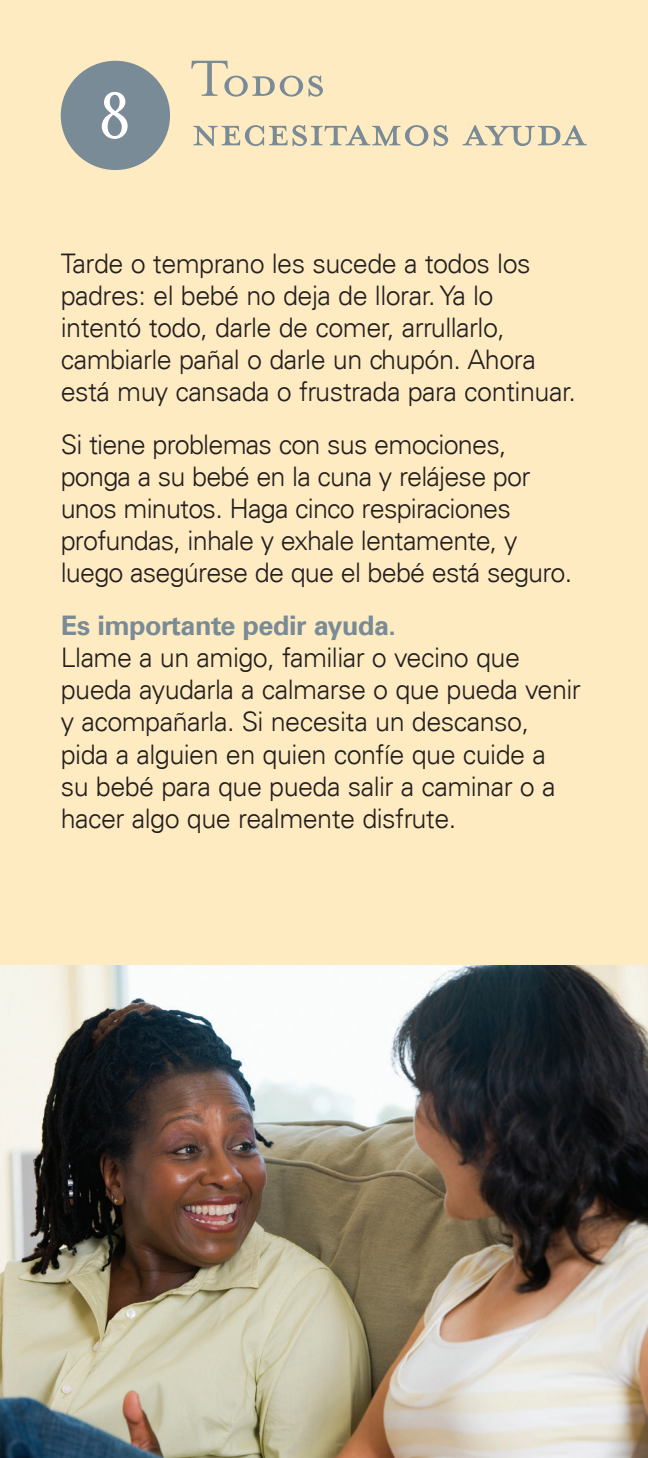
<style>
.page{position:relative;width:648px;height:1458px;background:#feebc1}
.page>*{position:absolute;margin:0;border:0;box-sizing:border-box;transform-origin:0 0}
.t1{font:74.25px "Mrs Eaves Petite Caps";color:#fff}
.t2{font:58.5px/49.5px "Mrs Eaves Petite Caps";letter-spacing:-.02em;color:#798b97}
.t3{font:300 27px/32.2px "Univers LT";letter-spacing:-.02em;color:#231f20}
.s1{font-weight:700;color:#798b97}
</style>
<div class="page">
<img style="left:0;top:966px;width:648px;height:492px">
<div style="left:61px;top:61px;width:109px;height:109px;background:#798b97;border-radius:50%"></div>
<p class="t1" style="left:97px;top:77px;width:36px">8</p>
<p class="t2" style="left:191px;top:55px;width:398px">Todos necesitamos ayuda</p>
<p class="t3" style="left:61px;top:247px;width:517px">Tarde o temprano les sucede a todos los padres: el bebé no deja de llorar. Ya lo intentó todo, darle de comer, arrullarlo, cambiarle pañal o darle un chupón. Ahora está muy cansada o frustrada para continuar.</p>
<p class="t3" style="left:61px;top:428px;width:513px">Si tiene problemas con sus emociones, ponga a su bebé en la cuna y relájese por unos minutos. Haga cinco respiraciones profundas, inhale y exhale lentamente, y luego asegúrese de que el bebé está seguro.</p>
<p class="t3" style="left:61px;top:609px;width:522px"><span class="s1">Es importante pedir ayuda.<br></span>Llame a un amigo, familiar o vecino que pueda ayudarla a calmarse o que pueda venir y acompañarla. Si necesita un descanso, pida a alguien en quien confíe que cuide a<br>su bebé para que pueda salir a caminar o a hacer algo que realmente disfrute.</p>
</div>
